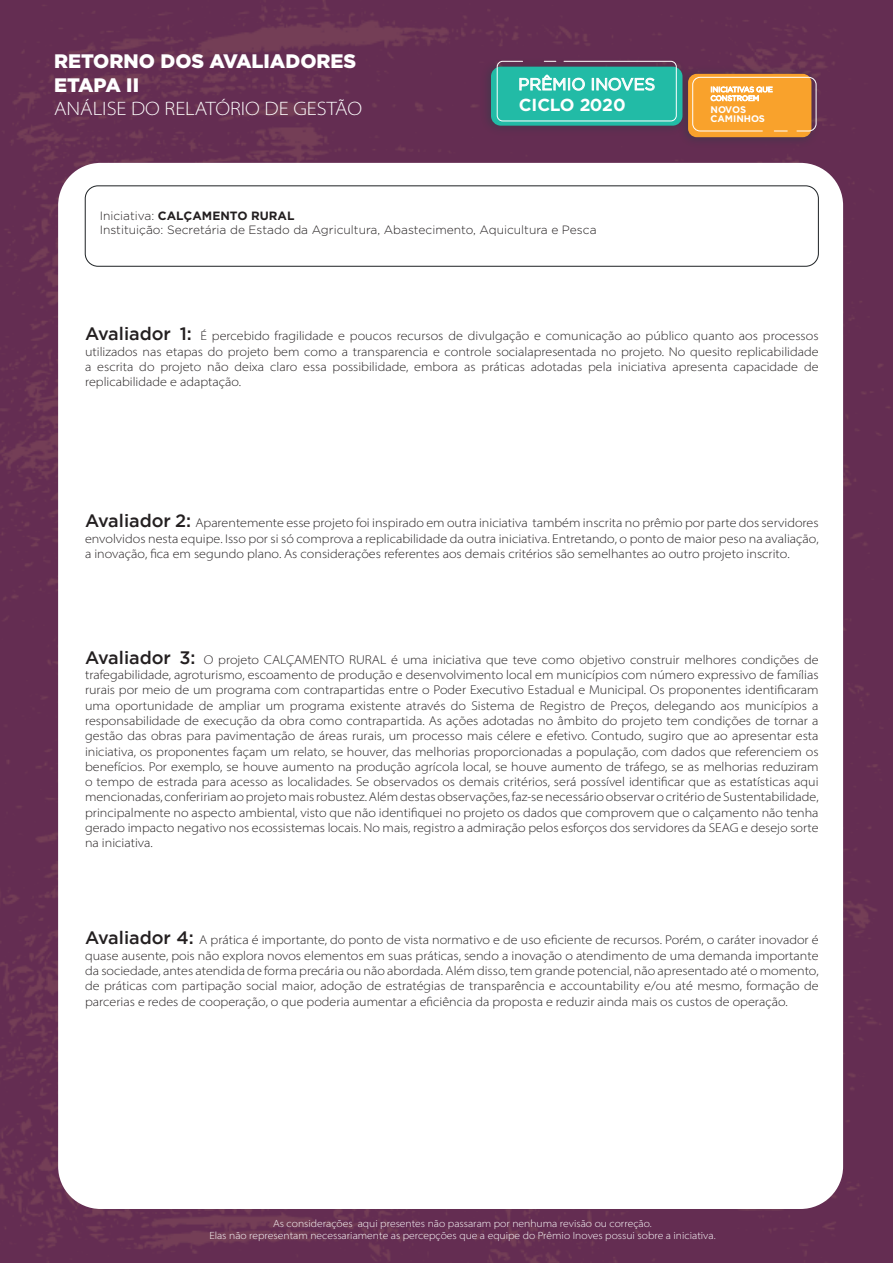
<style>
.page{position:relative;width:893px;height:1263px;background:#fff}
.page>*{position:absolute;margin:0;border:0;box-sizing:border-box;transform-origin:0 0}
.t1{font:900 19.5px/23.4px "Gotham";color:#fff}
.t2{font:19.5px "Myriad Variable Concept";color:#fff}
.t3{font:700 17.4px "Gotham";letter-spacing:-.01em;color:#fff}
.t4{font:16.65px "Gotham";color:#fff}
.t5{font:12.75px/15.3px "Myriad Variable Concept";color:#231f20;text-align:justify}
.t6{font:300 12px/14.4px "Gotham";color:#231f20}
.t7{font:10.5px/12.6px "Myriad Variable Concept";color:#fff;text-align:center}
.t8{font:700 9.6px/9px "Gotham";letter-spacing:-.005em;color:#fff}
.t9{font:7.2px/8.7px "Gotham";color:#fff}
.s1{font-weight:700}
.s2{font-family:"Gotham";font-weight:500;font-size:18px}
</style>
<div class="page">
<img style="left:0;top:0;width:893px;height:1263px">
<div style="left:58px;top:163px;width:785px;height:1046px;background:#fff;border-radius:43px"></div>
<img style="left:675px;top:63px;width:147px;height:87px">
<div style="left:688px;top:74px;width:123px;height:63px;background:#f9a22c;border-radius:9px"></div>
<div style="left:692px;top:77px;width:125px;height:54px;border:1px solid #fff;border-radius:7px"></div>
<img style="left:477px;top:56px;width:216px;height:83px">
<div style="left:491px;top:67px;width:191px;height:59px;background:#22bba6;border-radius:10px"></div>
<div style="left:497px;top:61px;width:180px;height:60px;border:1px solid #fff;border-radius:6px"></div>
<svg style="left:544px;top:61px;width:12px;height:1px"></svg>
<div style="left:85px;top:186px;width:734px;height:80px;border:1px solid #1d2124;border-radius:13px"></div>
<h1 class="t1" style="left:54px;top:49px;width:304px">RETORNO DOS AVALIADORES<br>ETAPA II</h1>
<h1 class="t2" style="left:54px;top:97px;width:310px">ANÁLISE DO RELATÓRIO DE GESTÃO</h1>
<h3 class="t4" style="left:518px;top:75px;width:138px">PRÊMIO INOVES</h3>
<h2 class="t3" style="left:519px;top:95px;width:108px">CICLO 2020</h2>
<p class="t6" style="left:100px;top:208px;width:498px">Iniciativa: <span class="s1">CALÇAMENTO RURAL<br></span>Instituição: Secretária de Estado da Agricultura, Abastecimento, Aquicultura e Pesca</p>
<p class="t9" style="left:710px;top:85px;width:64px">INICIATIVAS QUE<br>CONSTROEM</p>
<p class="t8" style="left:710px;top:104px;width:56px">NOVOS<br>CAMINHOS</p>
<p class="t5" style="left:85px;top:328px;width:735px"><span class="s2">Avaliador 1:</span> É percebido fragilidade e poucos recursos de divulgação e comunicação ao público quanto aos processos utilizados nas etapas do projeto bem como a transparencia e controle socialapresentada no projeto. No quesito replicabilidade a escrita do projeto não deixa claro essa possibilidade, embora as práticas adotadas pela iniciativa apresenta capacidade de replicabilidade e adaptação.</p>
<p class="t5" style="left:85px;top:515px;width:735px"><span class="s2">Avaliador 2:</span> Aparentemente esse projeto foi inspirado em outra iniciativa também inscrita no prêmio por parte dos servidores envolvidos nesta equipe. Isso por si só comprova a replicabilidade da outra iniciativa. Entretando, o ponto de maior peso na avaliação, a inovação, fica em segundo plano. As considerações referentes aos demais critérios são semelhantes ao outro projeto inscrito.</p>
<p class="t5" style="left:85px;top:652px;width:735px"><span class="s2">Avaliador 3:</span> O projeto CALÇAMENTO RURAL é uma iniciativa que teve como objetivo construir melhores condições de trafegabilidade, agroturismo, escoamento de produção e desenvolvimento local em municípios com número expressivo de famílias rurais por meio de um programa com contrapartidas entre o Poder Executivo Estadual e Municipal. Os proponentes identificaram uma oportunidade de ampliar um programa existente através do Sistema de Registro de Preços, delegando aos municípios a responsabilidade de execução da obra como contrapartida. As ações adotadas no âmbito do projeto tem condições de tornar a gestão das obras para pavimentação de áreas rurais, um processo mais célere e efetivo. Contudo, sugiro que ao apresentar esta iniciativa, os proponentes façam um relato, se houver, das melhorias proporcionadas a população, com dados que referenciem os benefícios. Por exemplo, se houve aumento na produção agrícola local, se houve aumento de tráfego, se as melhorias reduziram o tempo de estrada para acesso as localidades. Se observados os demais critérios, será possível identificar que as estatísticas aqui mencionadas, confeririam ao projeto mais robustez. Além destas observações, faz-se necessário observar o critério de Sustentabilidade, principalmente no aspecto ambiental, visto que não identifiquei no projeto os dados que comprovem que o calçamento não tenha gerado impacto negativo nos ecossistemas locais. No mais, registro a admiração pelos esforços dos servidores da SEAG e desejo sorte na iniciativa.</p>
<p class="t5" style="left:85px;top:932px;width:735px"><span class="s2">Avaliador 4:</span> A prática é importante, do ponto de vista normativo e de uso eficiente de recursos. Porém, o caráter inovador é quase ausente, pois não explora novos elementos em suas práticas, sendo a inovação o atendimento de uma demanda importante da sociedade, antes atendida de forma precária ou não abordada. Além disso, tem grande potencial, não apresentado até o momento, de práticas com partipação social maior, adoção de estratégias de transparência e accountability e/ou até mesmo, formação de parcerias e redes de cooperação, o que poderia aumentar a eficiência da proposta e reduzir ainda mais os custos de operação.</p>
<p class="t7" style="left:209px;top:1217px;width:508px">As considerações aqui presentes não passaram por nenhuma revisão ou correção.<br>Elas não representam necessariamente as percepções que a equipe do Prêmio Inoves possui sobre a iniciativa.</p>
</div>
